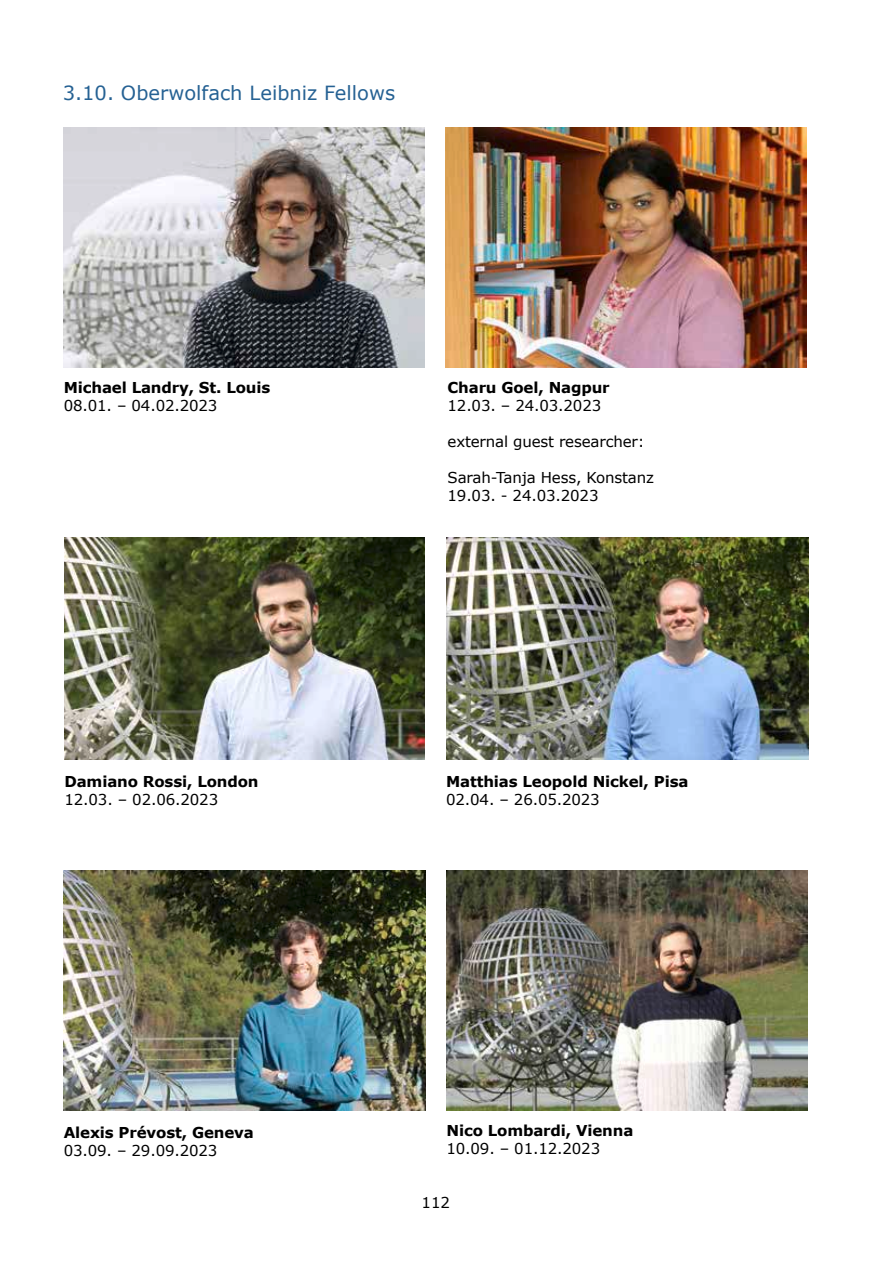
<style>
.page{position:relative;width:893px;height:1263px;background:#fff}
.page>*{position:absolute;margin:0;border:0;box-sizing:border-box;transform-origin:0 0}
.t1{font:19.5px "Verdana";color:#256193}
.t2{font:15px/18px "Verdana";letter-spacing:-.01em;color:#000}
.t3{font:700 15px "Verdana";letter-spacing:-.01em;color:#000}
</style>
<div class="page">
<img style="left:64px;top:127px;width:361px;height:241px">
<img style="left:445px;top:127px;width:362px;height:241px">
<img style="left:64px;top:538px;width:361px;height:221px">
<img style="left:446px;top:538px;width:363px;height:221px">
<img style="left:64px;top:870px;width:361px;height:241px">
<img style="left:446px;top:871px;width:362px;height:240px">
<h1 class="t1" style="left:63px;top:79px;width:334px">3.10. Oberwolfach Leibniz Fellows</h1>
<p class="t3" style="left:64px;top:377px;width:208px">Michael Landry, St. Louis</p>
<p class="t2" style="left:64px;top:396px;width:155px">08.01. – 04.02.2023</p>
<p class="t3" style="left:64px;top:770px;width:196px">Damiano Rossi, London</p>
<p class="t2" style="left:64px;top:790px;width:155px">12.03. – 02.06.2023</p>
<p class="t3" style="left:448px;top:377px;width:164px">Charu Goel, Nagpur</p>
<p class="t2" style="left:448px;top:396px;width:155px">12.03. – 24.03.2023</p>
<p class="t2" style="left:448px;top:432px;width:198px">external guest researcher:</p>
<p class="t2" style="left:448px;top:468px;width:208px">Sarah-Tanja Hess, Konstanz<br>19.03. - 24.03.2023</p>
<p class="t3" style="left:446px;top:770px;width:244px">Matthias Leopold Nickel, Pisa</p>
<p class="t2" style="left:446px;top:790px;width:155px">02.04. – 26.05.2023</p>
<p class="t3" style="left:64px;top:1122px;width:192px">Alexis Prévost, Geneva</p>
<p class="t2" style="left:64px;top:1141px;width:155px">03.09. – 29.09.2023</p>
<p class="t3" style="left:446px;top:1120px;width:188px">Nico Lombardi, Vienna</p>
<p class="t2" style="left:446px;top:1139px;width:155px">10.09. – 01.12.2023</p>
<p class="t2" style="left:422px;top:1193px;width:30px">112</p>
</div>
